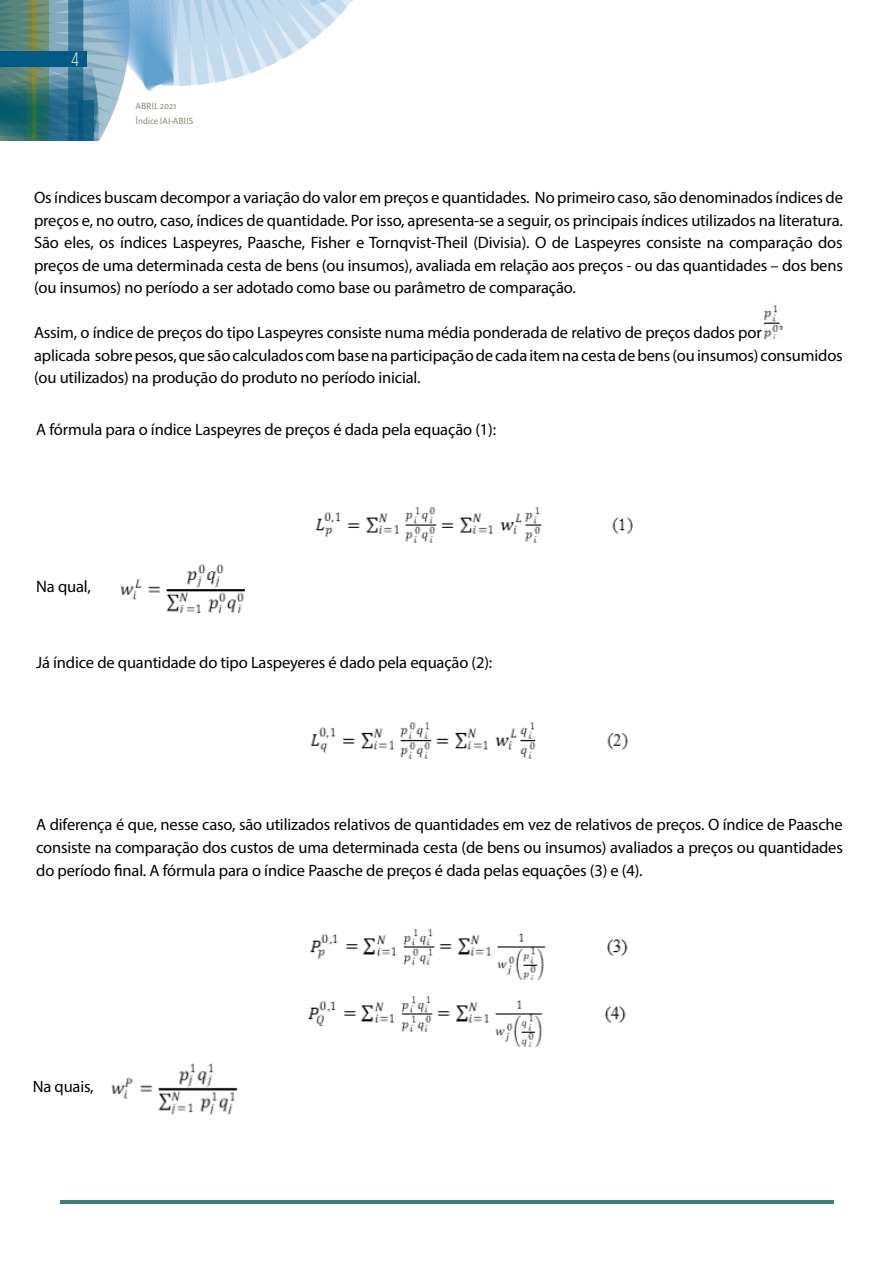
<style>
.page{position:relative;width:893px;height:1263px;background:#fff}
.page>*{position:absolute;margin:0;border:0;box-sizing:border-box;transform-origin:0 0}
.t1{font:19.5px "Bebas Neue";color:#eee9d4}
.t2{font:16.5px/22.5px "Myriad Pro";letter-spacing:-.01em;color:#000;text-align:justify}
.t3{font:9.6px/15px "Alegreya Sans";color:#82816f}
</style>
<div class="page">
<svg style="left:49px;top:0;width:304px;height:140px"></svg>
<svg style="left:0;top:0;width:27px;height:140px"></svg>
<svg style="left:27px;top:0;width:5px;height:140px"></svg>
<svg style="left:32px;top:0;width:17px;height:140px"></svg>
<svg style="left:68px;top:0;width:15px;height:140px"></svg>
<div style="left:0;top:51px;width:87px;height:16px;background:#005a84"></div>
<hr style="left:60px;top:1200px;width:773px;height:3px;background:#377e80">
<img style="left:765px;top:304px;width:19px;height:34px">
<img style="left:315px;top:507px;width:318px;height:36px">
<img style="left:120px;top:564px;width:125px;height:49px">
<img style="left:310px;top:722px;width:318px;height:37px">
<img style="left:310px;top:929px;width:318px;height:50px">
<img style="left:308px;top:996px;width:318px;height:51px">
<img style="left:111px;top:1063px;width:127px;height:52px">
<p class="t1" style="left:71px;top:49px;width:9px">4</p>
<p class="t3" style="left:136px;top:98px;width:59px">ABRIL 2021<br>Índice IAI-ABIIS</p>
<p class="t2" style="left:34px;top:186px;width:810px">Os índices buscam decompor a variação do valor em preços e quantidades. No primeiro caso, são denominados índices de preços e, no outro, caso, índices de quantidade. Por isso, apresenta-se a seguir, os principais índices utilizados na literatura.<br>São eles, os índices Laspeyres, Paasche, Fisher e Tornqvist-Theil (Divisia). O de Laspeyres consiste na comparação dos preços de uma determinada cesta de bens (ou insumos), avaliada em relação aos preços - ou das quantidades – dos bens (ou insumos) no período a ser adotado como base ou parâmetro de comparação.</p>
<p class="t2" style="left:34px;top:321px;width:810px;text-align:left">Assim, o índice de preços do tipo Laspeyres consiste numa média ponderada de relativo de preços dados por<br>aplicada sobre pesos, que são calculados com base na participação de cada item na cesta de bens (ou insumos) consumidos (ou utilizados) na produção do produto no período inicial.</p>
<p class="t2" style="left:36px;top:418px;width:461px">A fórmula para o índice Laspeyres de preços é dada pela equação (1):</p>
<p class="t2" style="left:36px;top:575px;width:56px">Na qual,</p>
<p class="t2" style="left:36px;top:651px;width:458px">Já índice de quantidade do tipo Laspeyeres é dado pela equação (2):</p>
<p class="t2" style="left:36px;top:813px;width:808px">A diferença é que, nesse caso, são utilizados relativos de quantidades em vez de relativos de preços. O índice de Paasche consiste na comparação dos custos de uma determinada cesta (de bens ou insumos) avaliados a preços ou quantidades do período final. A fórmula para o índice Paasche de preços é dada pelas equações (3) e (4).</p>
<p class="t2" style="left:33px;top:1075px;width:62px">Na quais,</p>
</div>
